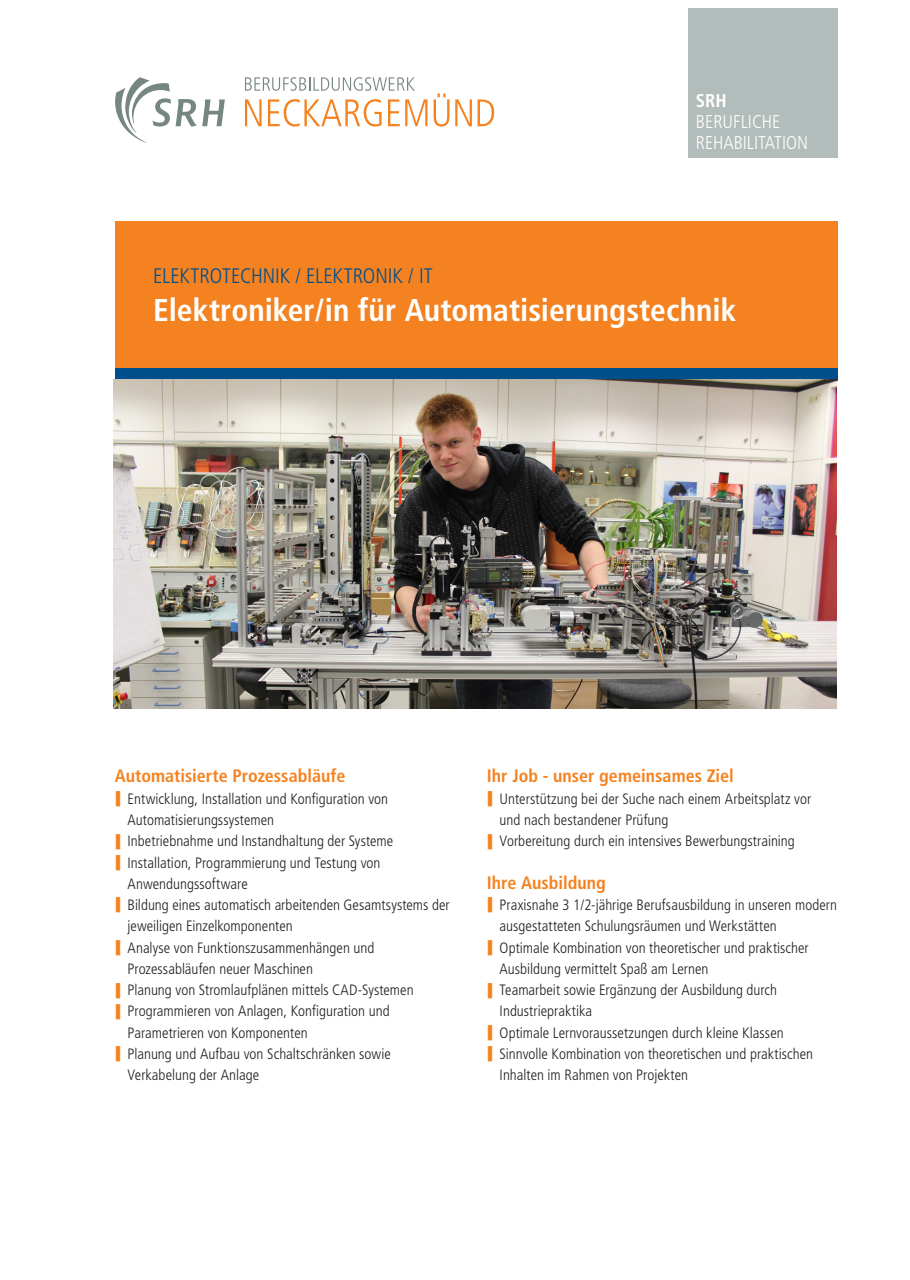
<style>
.page{position:relative;width:910px;height:1280px;background:#fff}
.page>*{position:absolute;margin:0;border:0;box-sizing:border-box;transform-origin:0 0}
.t1{font:700 condensed 31.5px "Frutiger";letter-spacing:.005em;color:#fff}
.t2{font:300 condensed 21px "Frutiger";color:#004f8d}
.t3{font:300 condensed 18.45px/21.1px "Frutiger LT Std";color:#fff}
.t4{font:700 condensed 18.45px "Frutiger LT Std";color:#fff}
.SRH_BR_BB_Content_Co{font:700 condensed 18px "Frutiger";color:#f58220}
.t5{font:300 condensed 15px/21.3px "Frutiger";color:#231f20}
</style>
<div class="page">
<div style="left:115px;top:368px;width:723px;height:13px;background:#004f8d"></div>
<svg style="left:115px;top:77px;width:110px;height:66px"></svg>
<svg style="left:245px;top:99px;width:17px;height:27px"></svg>
<svg style="left:268px;top:99px;width:114px;height:28px"></svg>
<svg style="left:388px;top:99px;width:39px;height:27px"></svg>
<svg style="left:434px;top:93px;width:15px;height:34px"></svg>
<svg style="left:455px;top:99px;width:17px;height:27px"></svg>
<svg style="left:478px;top:99px;width:16px;height:27px"></svg>
<svg style="left:245px;top:77px;width:170px;height:14px"></svg>
<div style="left:688px;top:9px;width:150px;height:149px;background:#b2bcba"></div>
<div style="left:115px;top:221px;width:723px;height:147px;background:#f58220"></div>
<img style="left:114px;top:379px;width:723px;height:329px">
<p class="t4" style="left:696px;top:89px;width:32px">SRH</p>
<p class="t3" style="left:696px;top:111px;width:114px">BERUFLICHE<br>REHABILITATION</p>
<p class="t2" style="left:153px;top:264px;width:281px">ELEKTROTECHNIK / ELEKTRONIK / IT</p>
<p class="t1" style="left:153px;top:292px;width:585px">Elektroniker/in für Automatisierungstechnik</p>
<p class="SRH_BR_BB_Content_Co" style="left:115px;top:765px;width:232px">Automatisierte Prozessabläufe</p>
<p class="t5" style="left:128px;top:788px;width:262px">Entwicklung, Installation und Konfiguration von<br>Automatisierungssystemen</p>
<p class="t5" style="left:128px;top:831px;width:267px">Inbetriebnahme und Instandhaltung der Systeme</p>
<p class="t5" style="left:128px;top:852px;width:254px">Installation, Programmierung und Testung von<br>Anwendungssoftware</p>
<p class="t5" style="left:128px;top:894px;width:324px">Bildung eines automatisch arbeitenden Gesamtsystems der jeweiligen Einzelkomponenten</p>
<p class="t5" style="left:128px;top:937px;width:248px">Analyse von Funktionszusammenhängen und<br>Prozessabläufen neuer Maschinen</p>
<p class="t5" style="left:128px;top:979px;width:288px">Planung von Stromlaufplänen mittels CAD-Systemen</p>
<p class="t5" style="left:128px;top:1001px;width:264px">Programmieren von Anlagen, Konfiguration und<br>Parametrieren von Komponenten</p>
<p class="t5" style="left:128px;top:1043px;width:265px">Planung und Aufbau von Schaltschränken sowie<br>Verkabelung der Anlage</p>
<p class="SRH_BR_BB_Content_Co" style="left:487px;top:765px;width:248px">Ihr Job - unser gemeinsames Ziel</p>
<p class="t5" style="left:500px;top:788px;width:313px">Unterstützung bei der Suche nach einem Arbeitsplatz vor und nach bestandener Prüfung</p>
<p class="t5" style="left:500px;top:831px;width:297px">Vorbereitung durch ein intensives Bewerbungstraining</p>
<p class="SRH_BR_BB_Content_Co" style="left:487px;top:872px;width:121px">Ihre Ausbildung</p>
<p class="t5" style="left:500px;top:894px;width:339px">Praxisnahe 3 1/2-jährige Berufsausbildung in unseren modern ausgestatteten Schulungsräumen und Werkstätten</p>
<p class="t5" style="left:500px;top:937px;width:311px">Optimale Kombination von theoretischer und praktischer<br>Ausbildung vermittelt Spaß am Lernen</p>
<p class="t5" style="left:500px;top:979px;width:279px">Teamarbeit sowie Ergänzung der Ausbildung durch<br>Industriepraktika</p>
<p class="t5" style="left:500px;top:1022px;width:286px">Optimale Lernvoraussetzungen durch kleine Klassen</p>
<p class="t5" style="left:500px;top:1043px;width:315px">Sinnvolle Kombination von theoretischen und praktischen<br>Inhalten im Rahmen von Projekten</p>
</div>
